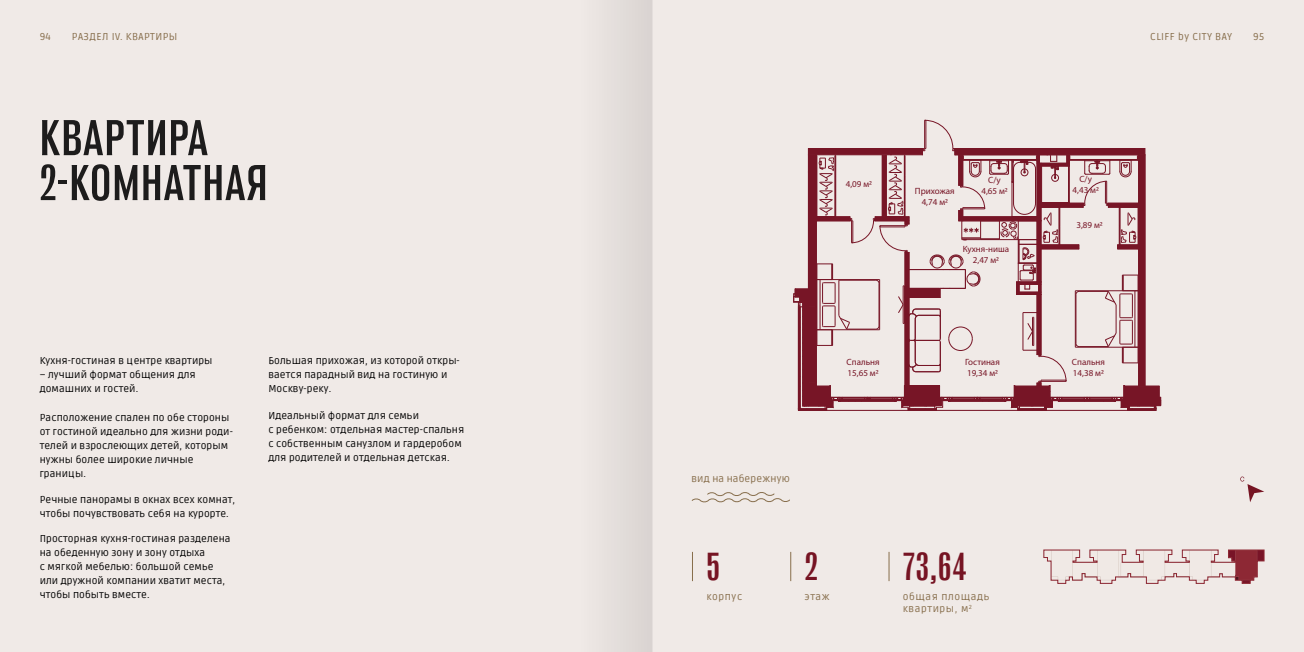
<style>
.page{position:relative;width:1304px;height:652px;background:#fff}
.page>*{position:absolute;margin:0;border:0;box-sizing:border-box;transform-origin:0 0}
.t1{font:500 54px/44.9px "FUD Grotesk";letter-spacing:.02em;color:#1d1c1c}
.t2{font:500 42px "FUD Grotesk";color:#761423}
.t3{font:10px/14px "Ruda";letter-spacing:.01em;color:#000}
.t4{font:10px "Ruda";letter-spacing:.04em;color:#876e4c}
.t5{font:10px/12px "Ruda";letter-spacing:.06em;color:#876e4c}
.t6{font:10px "Ruda";letter-spacing:.01em;color:#876e4c}
.t7{font:500 9px/10.8px "TT Commons Pro Trl Exp";color:#771526;text-align:center}
</style>
<div class="page">
<div style="left:652px;top:0;width:652px;height:652px;background:#f0eae7"></div>
<div style="left:0;top:0;width:652px;height:652px;background:#f0eae7"></div>
<svg style="left:793px;top:120px;width:368px;height:291px"></svg>
<svg style="left:1044px;top:550px;width:220px;height:34px"></svg>
<svg style="left:1240px;top:477px;width:24px;height:25px"></svg>
<svg style="left:790px;top:552px;width:1px;height:29px"></svg>
<svg style="left:889px;top:552px;width:1px;height:29px"></svg>
<svg style="left:692px;top:552px;width:1px;height:29px"></svg>
<svg style="left:691px;top:492px;width:99px;height:11px"></svg>
<div style="left:611px;top:0;width:41px;height:652px;background:#e0dad7"></div>
<p class="t4" style="left:40px;top:29px;width:13px">94</p>
<p class="t4" style="left:72px;top:29px;width:107px">РАЗДЕЛ IV. КВАРТИРЫ</p>
<p class="t4" style="left:1150px;top:29px;width:84px">CLIFF by CITY BAY</p>
<p class="t4" style="left:1253px;top:29px;width:12px">95</p>
<h1 class="t1" style="left:40px;top:116px;width:229px">КВАРТИРА<br>2-КОМНАТНАЯ</h1>
<p class="t3" style="left:40px;top:353px;width:174px">Кухня-гостиная в центре квартиры</p>
<p class="t3" style="left:40px;top:367px;width:158px">– лучший формат общения для домашних и гостей.</p>
<p class="t3" style="left:40px;top:410px;width:195px">Расположение спален по обе стороны от гостиной идеально для жизни роди&shy;телей и взрослеющих детей, которым нужны более широкие личные границы.</p>
<p class="t3" style="left:40px;top:492px;width:197px">Речные панорамы в окнах всех комнат, чтобы почувствовать себя на курорте.</p>
<p class="t3" style="left:40px;top:531px;width:192px">Просторная кухня-гостиная разделена на обеденную зону и зону отдыха<br>с мягкой мебелью: большой семье или дружной компании хватит места, чтобы побыть вместе.</p>
<p class="t3" style="left:268px;top:353px;width:193px">Большая прихожая, из которой откры&shy;вается парадный вид на гостиную и<br>Москву-реку.</p>
<p class="t3" style="left:268px;top:408px;width:197px">Идеальный формат для семьи<br>с ребенком: отдельная мастер-спальня с собственным санузлом и гардеробом для родителей и отдельная детская.</p>
<p class="t7" style="left:846px;top:179px;width:28px">4,09 м2</p>
<p class="t7" style="left:981px;top:174px;width:28px">С/у<br>4,65 м2</p>
<p class="t7" style="left:915px;top:186px;width:41px">Прихожая<br>4,74 м2</p>
<p class="t6" style="left:691px;top:472px;width:100px">вид на набережную</p>
<p class="t7" style="left:847px;top:356px;width:35px;text-align:left">Спальня<br>15,65 м2</p>
<p class="t7" style="left:963px;top:243px;width:48px">Кухня-ниша<br>2,47 м2</p>
<p class="t7" style="left:965px;top:356px;width:36px;text-align:left">Гостиная<br>19,34 м2</p>
<h2 class="t2" style="left:706px;top:546px;width:15px">5</h2>
<h2 class="t2" style="left:805px;top:546px;width:15px">2</h2>
<h2 class="t2" style="left:903px;top:546px;width:64px">73,64</h2>
<p class="t4" style="left:706px;top:590px;width:37px">корпус</p>
<p class="t4" style="left:804px;top:590px;width:27px">этаж</p>
<p class="t5" style="left:903px;top:590px;width:88px">общая площадь квартиры, м<sup>2</sup></p>
<p class="t7" style="left:1072px;top:173px;width:28px">С/у<br>4,43 м2</p>
<p class="t7" style="left:1076px;top:219px;width:28px">3,89 м2</p>
<p class="t7" style="left:1072px;top:356px;width:35px;text-align:left">Спальня<br>14,38 м2</p>
</div>
